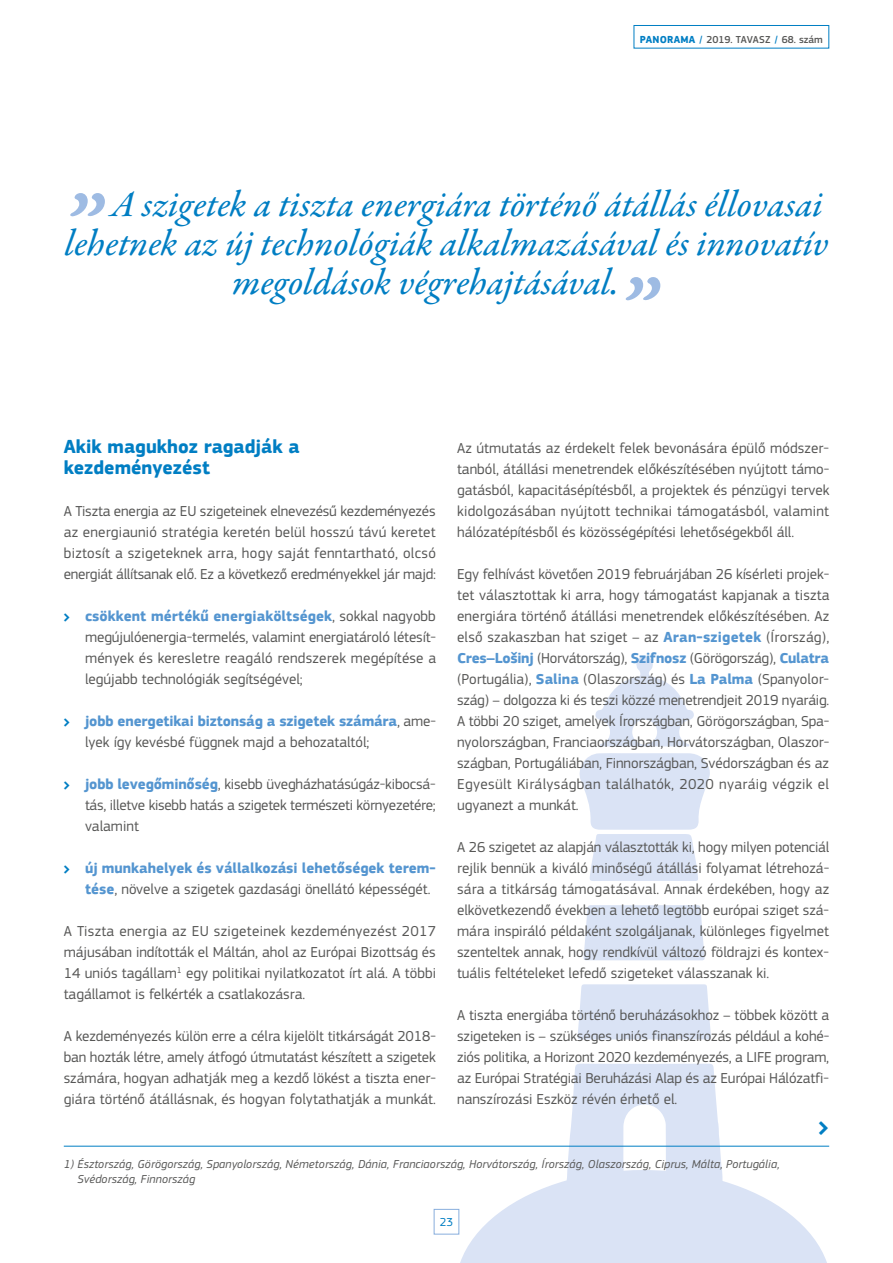
<style>
.page{position:relative;width:893px;height:1263px;background:#fff}
.page>*{position:absolute;margin:0;border:0;box-sizing:border-box;transform-origin:0 0}
.t1{font:37.5px "Garamond Premr Pro Med It";letter-spacing:-.005em;color:#007ec3}
.t2{font:700 19.5px/21px "EC Square Sans Pro";color:#007ec3}
.t3{font:15px/21px "EC Square Sans Pro";color:#575756;text-align:justify}
.t4{font:700 15px/21px "EC Square Sans Pro";color:#5495d0}
.t5{font:italic 12px/15px "EC Square Sans Pro";letter-spacing:.01em;color:#575756}
.t6{font:12px "EC Square Sans Pro";color:#007ec3}
.t7{font:500 10.5px "EC Square Sans Pro";color:#575756}
.s1{font-weight:700;color:#007ec3}
.s2{color:#007ec3}
.s3{font-weight:700;color:#5495d0}
.s4{font-weight:400;color:#575756}
</style>
<div class="page">
<div style="left:434px;top:1209px;width:25px;height:25px;border:1px solid #88aedd"></div>
<div style="left:634px;top:25px;width:195px;height:23px;border:1px solid #007ec3"></div>
<svg style="left:577px;top:984px;width:134px;height:56px;background:#dbe4f5"></svg>
<div style="left:583px;top:905px;width:122px;height:56px;background:#dae3f5"></div>
<svg style="left:595px;top:656px;width:99px;height:91px"></svg>
<svg style="left:579px;top:753px;width:131px;height:128px"></svg>
<svg style="left:460px;top:1064px;width:367px;height:199px;fill:#dae3f5"></svg>
<hr style="left:64px;top:1146px;width:765px;height:1px;background:#007ec3">
<svg style="left:70px;top:193px;width:35px;height:23px"></svg>
<svg style="left:626px;top:277px;width:34px;height:23px"></svg>
<svg style="left:819px;top:1121px;width:8px;height:13px"></svg>
<p class="t7" style="left:640px;top:34px;width:185px"><span class="s1">PANORAMA</span> <span class="s2">/</span> 2019. TAVASZ <span class="s2">/</span> 68. szám</p>
<h1 class="t1" style="left:111px;top:181px;width:714px">A szigetek a tiszta energiára történő átállás éllovasai</h1>
<h1 class="t1" style="left:64px;top:220px;width:766px">lehetnek az új technológiák alkalmazásával és innovatív</h1>
<h1 class="t1" style="left:233px;top:259px;width:388px">megoldások végrehajtásával.</h1>
<h2 class="t2" style="left:64px;top:437px;width:237px">Akik magukhoz ragadják a kezdeményezést</h2>
<p class="t3" style="left:64px;top:501px;width:374px">A Tiszta energia az EU szigeteinek elnevezésű kezdeményezés az energiaunió stratégia keretén belül hosszú távú keretet biztosít a szigeteknek arra, hogy saját fenntartható, olcsó energiát állítsanak elő. Ez a következő eredményekkel jár majd:</p>
<p class="t3" style="left:85px;top:606px;width:353px"><span class="s3">csökkent mértékű energiaköltségek</span>, sokkal nagyobb megújulóenergia-termelés, valamint energiatároló létesít&shy;mények és keresletre reagáló rendszerek megépítése a legújabb technológiák segítségével;</p>
<p class="t3" style="left:85px;top:711px;width:352px"><span class="s3">jobb energetikai biztonság a szigetek számára</span>, ame&shy;lyek így kevésbé függnek majd a behozataltól;</p>
<p class="t3" style="left:85px;top:774px;width:352px"><span class="s3">jobb levegőminőség</span>, kisebb üvegházhatásúgáz-kibocsá&shy;tás, illetve kisebb hatás a szigetek természeti környezetére; valamint</p>
<p class="t4" style="left:85px;top:858px;width:352px">új munkahelyek és vállalkozási lehetőségek terem&shy;tése<span class="s4">, növelve a szigetek gazdasági önellátó képességét.</span></p>
<p class="t3" style="left:64px;top:921px;width:374px">A Tiszta energia az EU szigeteinek kezdeményezést 2017 májusában indították el Máltán, ahol az Európai Bizottság és 14 uniós tagállam<sup>1</sup> egy politikai nyilatkozatot írt alá. A többi tagállamot is felkérték a csatlakozásra.</p>
<p class="t3" style="left:64px;top:1026px;width:374px">A kezdeményezés külön erre a célra kijelölt titkárságát 2018- ban hozták létre, amely átfogó útmutatást készített a szigetek számára, hogyan adhatják meg a kezdő lökést a tiszta ener&shy;giára történő átállásnak, és hogyan folytathatják a munkát.</p>
<p class="t3" style="left:457px;top:438px;width:374px">Az útmutatás az érdekelt felek bevonására épülő módszer&shy;tanból, átállási menetrendek előkészítésében nyújtott támo&shy;gatásból, kapacitásépítésből, a projektek és pénzügyi tervek kidolgozásában nyújtott technikai támogatásból, valamint hálózatépítésből és közösségépítési lehetőségekből áll.</p>
<p class="t3" style="left:457px;top:564px;width:374px">Egy felhívást követően 2019 februárjában 26 kísérleti projek&shy;tet választottak ki arra, hogy támogatást kapjanak a tiszta energiára történő átállási menetrendek előkészítésében. Az első szakaszban hat sziget – az <span class="s3">Aran-szigetek</span> (Írország), <span class="s3">Cres–Lošinj</span> (Horvátország), <span class="s3">Szifnosz</span> (Görögország), <span class="s3">Culatra </span>(Portugália), <span class="s3">Salina</span> (Olaszország) és <span class="s3">La Palma</span> (Spanyolor&shy;szág) – dolgozza ki és teszi közzé menetrendjeit 2019 nyaráig.<br>A többi 20 sziget, amelyek Írországban, Görögországban, Spa&shy;nyolországban, Franciaországban, Horvátországban, Olaszor&shy;szágban, Portugáliában, Finnországban, Svédországban és az Egyesült Királyságban találhatók, 2020 nyaráig végzik el ugyanezt a munkát.</p>
<p class="t3" style="left:457px;top:837px;width:374px">A 26 szigetet az alapján választották ki, hogy milyen potenciál rejlik bennük a kiváló minőségű átállási folyamat létrehozá&shy;sára a titkárság támogatásával. Annak érdekében, hogy az elkövetkezendő években a lehető legtöbb európai sziget szá&shy;mára inspiráló példaként szolgáljanak, különleges figyelmet szenteltek annak, hogy rendkívül változó földrajzi és kontex&shy;tuális feltételeket lefedő szigeteket válasszanak ki.</p>
<p class="t3" style="left:457px;top:1005px;width:374px">A tiszta energiába történő beruházásokhoz – többek között a szigeteken is – szükséges uniós finanszírozás például a kohé&shy;ziós politika, a Horizont 2020 kezdeményezés, a LIFE program, az Európai Stratégiai Beruházási Alap és az Európai Hálózatfi&shy;nanszírozási Eszköz révén érhető el.</p>
<p class="t5" style="left:78px;top:1156px;width:704px;text-indent:-14px">1) Észtország, Görögország, Spanyolország, Németország, Dánia, Franciaország, Horvátország, Írország, Olaszország, Ciprus, Málta, Portugália,<br>Svédország, Finnország</p>
<p class="t6" style="left:440px;top:1215px;width:15px">23</p>
</div>
